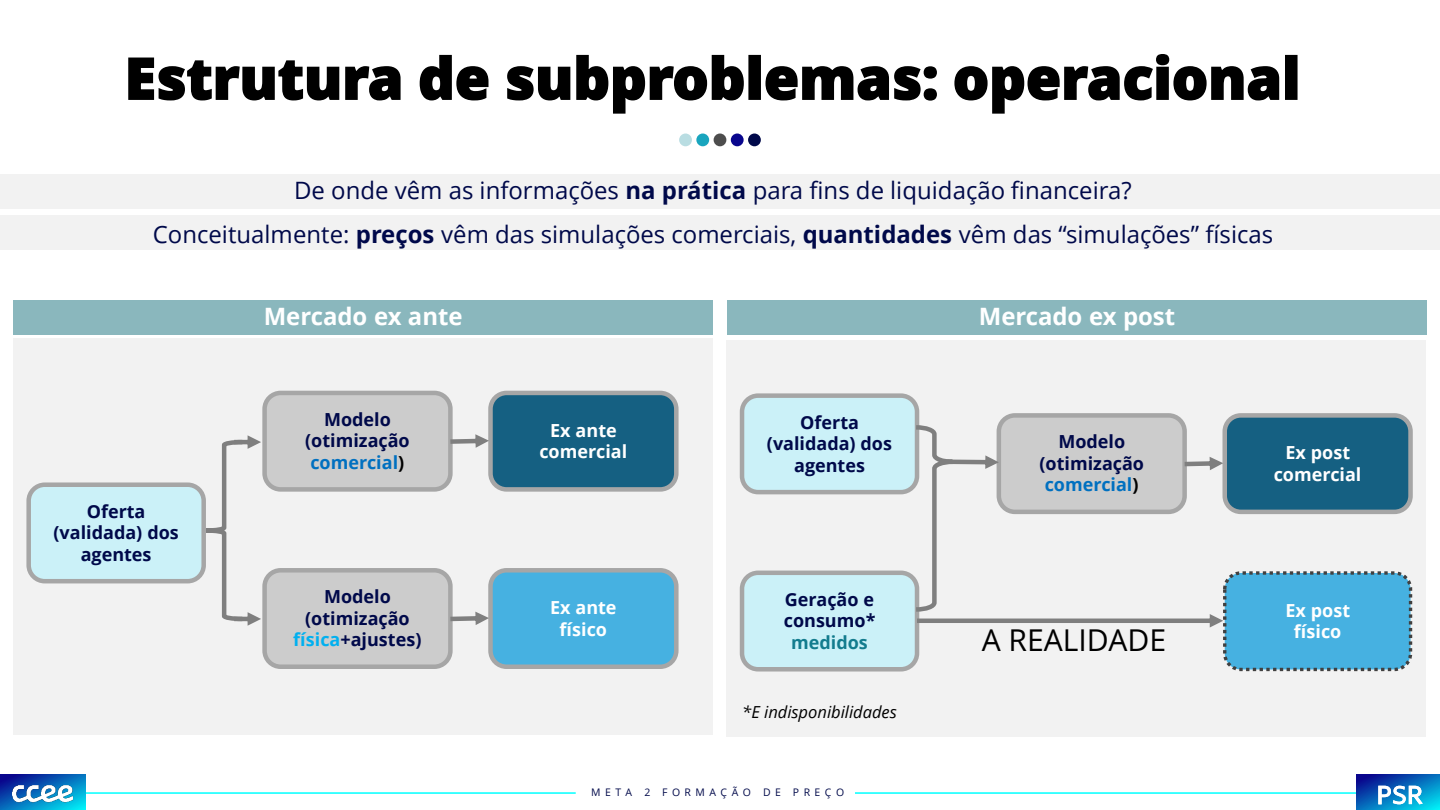
<style>
.page{position:relative;width:1440px;height:810px;background:#fff}
.page>*{position:absolute;margin:0;border:0;box-sizing:border-box;transform-origin:0 0}
.t1{font:800 57.15px "Open Sans";color:#000}
.t2{font:30.15px "Open Sans";color:#000}
.t3{font:24px/43.8px "Open Sans";color:#00094a;text-align:center}
.t4{font:700 24px "Open Sans";color:#fff}
.t5{font:700 18px/21.6px "Open Sans";color:#00094a;text-align:center}
.t6{font:700 18px/21.6px "Open Sans";color:#fff;text-align:center}
.t7{font:700 18px "Open Sans";color:#137c8e}
.t8{font:italic 16.5px "Open Sans";color:#000}
.t9{font:10.5px "Open Sans";letter-spacing:.43em;color:#00094a}
.s1{font-weight:700}
.s2{color:#0070c0}
.s3{color:#000}
.s4{color:#00b0f0}
</style>
<div class="page">
<hr style="left:855px;top:792px;width:513px;height:2px;background:#0ff">
<svg style="left:1356px;top:775px;width:84px;height:35px"></svg>
<hr style="left:62px;top:792px;width:514px;height:2px;background:#0ff">
<svg style="left:0;top:775px;width:86px;height:35px"></svg>
<img style="left:8px;top:782px;width:70px;height:26px">
<div style="left:679px;top:134px;width:13px;height:12px;background:#b9dde2;border-radius:50%"></div>
<div style="left:696px;top:134px;width:13px;height:12px;background:#19a5be;border-radius:50%"></div>
<div style="left:714px;top:134px;width:12px;height:12px;background:#4d4d4d;border-radius:50%"></div>
<div style="left:731px;top:134px;width:13px;height:12px;background:#09068d;border-radius:50%"></div>
<div style="left:748px;top:134px;width:13px;height:12px;background:#00094a;border-radius:50%"></div>
<svg style="left:1378px;top:786px;width:45px;height:18px"></svg>
<div style="left:13px;top:300px;width:700px;height:35px;background:#8ab7bd"></div>
<div style="left:0;top:215px;width:1440px;height:35px;background:#f2f2f2"></div>
<div style="left:0;top:175px;width:1440px;height:34px;background:#f2f2f2"></div>
<svg style="left:128px;top:57px;width:273px;height:44px"></svg>
<svg style="left:419px;top:54px;width:70px;height:47px"></svg>
<svg style="left:507px;top:54px;width:237px;height:60px"></svg>
<div style="left:748px;top:55px;width:13px;height:45px;border:2px solid #000"></div>
<svg style="left:765px;top:66px;width:172px;height:35px"></svg>
<svg style="left:954px;top:54px;width:326px;height:60px"></svg>
<div style="left:1285px;top:55px;width:13px;height:45px;border:2px solid #000"></div>
<div style="left:13px;top:339px;width:700px;height:396px;background:#f2f2f2"></div>
<div style="left:488px;top:391px;width:191px;height:101px;background:#156082;border:4px solid #a6a6a6;border-radius:16px"></div>
<div style="left:488px;top:568px;width:191px;height:101px;background:#46b1e1;border:4px solid #a6a6a6;border-radius:16px"></div>
<div style="left:26px;top:482px;width:180px;height:101px;background:#cbf1f8;border:4px solid #a6a6a6;border-radius:16px"></div>
<div style="left:262px;top:391px;width:191px;height:101px;background:#ccc;border:4px solid #a6a6a6;border-radius:16px"></div>
<div style="left:726px;top:340px;width:700px;height:396px;background:#f2f2f2"></div>
<div style="left:740px;top:571px;width:179px;height:101px;background:#cbf1f8;border:4px solid #a6a6a6;border-radius:16px"></div>
<div style="left:740px;top:393px;width:179px;height:101px;background:#cbf1f8;border:4px solid #a6a6a6;border-radius:16px"></div>
<svg style="left:201px;top:435px;width:60px;height:191px"></svg>
<div style="left:262px;top:568px;width:191px;height:101px;background:#ccc;border:4px solid #a6a6a6;border-radius:16px"></div>
<svg style="left:450px;top:434px;width:39px;height:14px"></svg>
<svg style="left:450px;top:612px;width:39px;height:13px"></svg>
<div style="left:1222px;top:413px;width:191px;height:101px;background:#156082;border:4px solid #a6a6a6;border-radius:16px"></div>
<div style="left:1223px;top:571px;width:189px;height:100px;background:#46b1e1;border:3px dashed #404040;border-radius:16px"></div>
<div style="left:997px;top:413px;width:190px;height:101px;background:#ccc;border:4px solid #a6a6a6;border-radius:16px"></div>
<div style="left:727px;top:300px;width:700px;height:35px;background:#8ab7bd"></div>
<svg style="left:912px;top:423px;width:311px;height:205px"></svg>
<h1 class="t1" style="left:125px;top:35px;width:1177px">Estrutura de subproblemas: operacional</h1>
<h3 class="t3" style="left:153px;top:168px;width:1122px">De onde vêm as informações <span class="s1">na prática</span> para fins de liquidação financeira?<br>Conceitualmente: <span class="s1">preços</span> vêm das simulações comerciais, <span class="s1">quantidades</span> vêm das “simulações” físicas</h3>
<p class="t5" style="left:53px;top:500px;width:127px">Oferta (validada) dos agentes</p>
<h3 class="t4" style="left:264px;top:299px;width:200px">Mercado ex ante</h3>
<p class="t5" style="left:305px;top:408px;width:106px">Modelo (otimização <span class="s2">comercial</span><span class="s3">)</span></p>
<p class="t5" style="left:293px;top:585px;width:130px">Modelo (otimização <span class="s4">física</span>+ajustes)</p>
<p class="t6" style="left:539px;top:419px;width:89px">Ex ante comercial</p>
<p class="t6" style="left:550px;top:596px;width:68px">Ex ante físico</p>
<p class="t5" style="left:767px;top:411px;width:127px">Oferta (validada) dos agentes</p>
<p class="t5" style="left:784px;top:588px;width:93px;text-align:left">Geração e consumo*</p>
<p class="t7" style="left:791px;top:630px;width:78px">medidos</p>
<p class="t8" style="left:742px;top:701px;width:156px">*E indisponibilidades</p>
<p class="t9" style="left:591px;top:785px;width:254px">META 2 FORMAÇÃO DE PREÇO</p>
<h3 class="t4" style="left:979px;top:299px;width:198px">Mercado ex post</h3>
<p class="t5" style="left:1040px;top:430px;width:106px">Modelo (otimização <span class="s2">comercial</span><span class="s3">)</span></p>
<h2 class="t2" style="left:982px;top:620px;width:186px">A REALIDADE</h2>
<p class="t6" style="left:1274px;top:441px;width:89px">Ex post comercial</p>
<p class="t6" style="left:1285px;top:599px;width:66px">Ex post físico</p>
</div>
